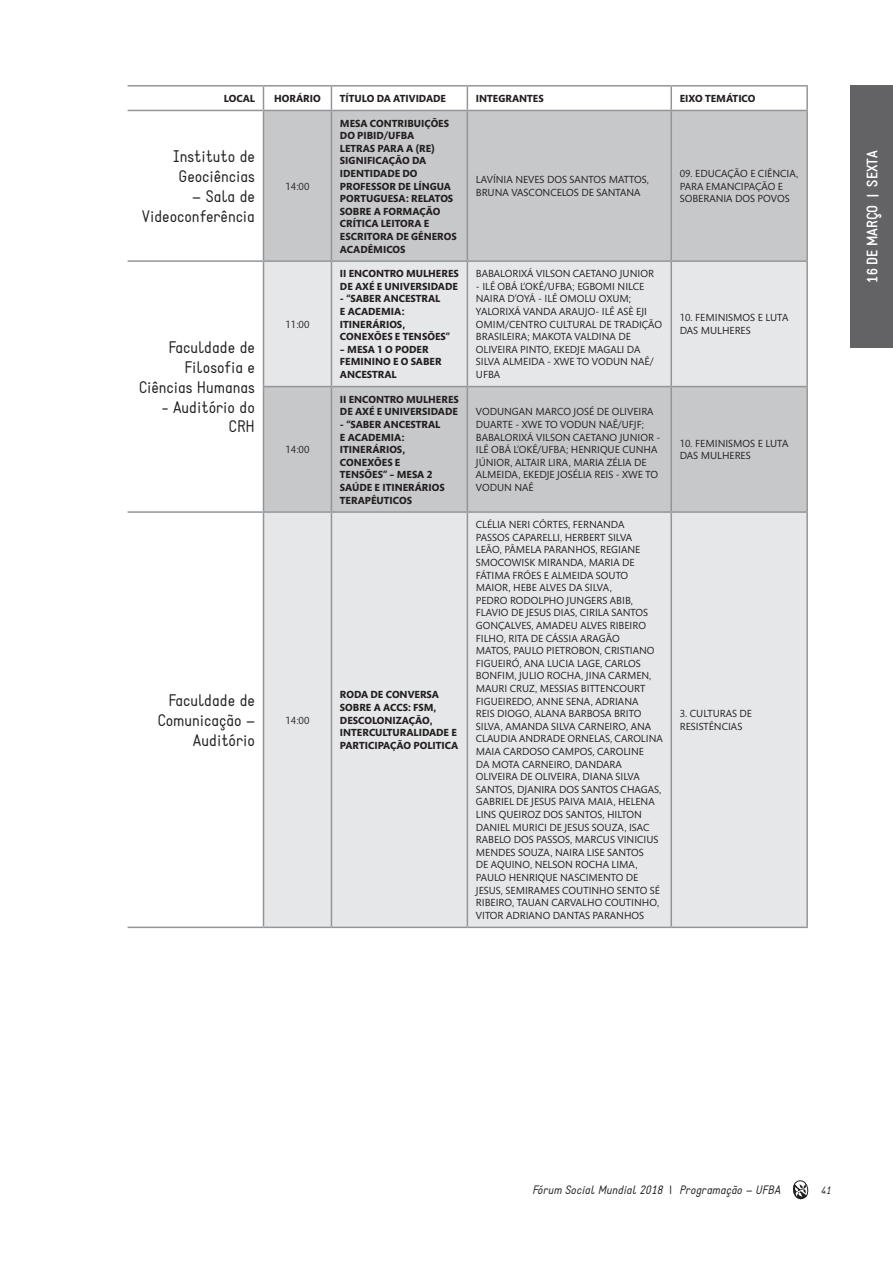
<style>
.page{position:relative;width:893px;height:1263px;background:#fff}
.page>*{position:absolute;margin:0;border:0;box-sizing:border-box;transform-origin:0 0}
.t1{font:16.5px/19.8px "Static";color:#231f20;text-align:right}
.t2{font:700 15px "Static";color:#fff}
.t3{font:italic 12px "Static";color:#231f20}
.t4{font:10.5px/12.6px "Mundo Sans Std";color:#231f20}
.t5{font:700 10.5px/12.6px "Mundo Sans Std";color:#231f20}
.t6{font:italic 10.5px "Static";color:#231f20}
.s1{font-style:normal}
</style>
<div class="page">
<div style="left:850px;top:85px;width:43px;height:263px;background:#636366"></div>
<svg style="left:793px;top:1180px;width:15px;height:19px"></svg>
<div style="left:264px;top:111px;width:542px;height:149px;background:#c7c8ca"></div>
<svg style="left:264px;top:262px;width:542px;height:664px;background:#dfe0e2"></svg>
<hr style="left:128px;top:85px;width:135px;height:2px;background:#939598">
<hr style="left:263px;top:85px;width:68px;height:2px;background:#939598">
<svg style="left:263px;top:87px;width:1px;height:23px"></svg>
<hr style="left:331px;top:85px;width:136px;height:2px;background:#939598">
<svg style="left:331px;top:87px;width:1px;height:23px"></svg>
<hr style="left:467px;top:85px;width:204px;height:2px;background:#939598">
<svg style="left:467px;top:87px;width:1px;height:23px"></svg>
<hr style="left:671px;top:85px;width:137px;height:2px;background:#939598">
<hr style="left:670px;top:87px;width:2px;height:23px;background:#939598">
<hr style="left:806px;top:87px;width:2px;height:23px;background:#939598">
<hr style="left:128px;top:110px;width:135px;height:1px;background:#939598">
<hr style="left:263px;top:110px;width:68px;height:1px;background:#939598">
<hr style="left:263px;top:111px;width:1px;height:149px;background:#939598">
<hr style="left:331px;top:110px;width:136px;height:1px;background:#939598">
<hr style="left:331px;top:111px;width:1px;height:149px;background:#939598">
<hr style="left:467px;top:110px;width:204px;height:1px;background:#939598">
<hr style="left:467px;top:111px;width:1px;height:149px;background:#939598">
<hr style="left:671px;top:110px;width:137px;height:1px;background:#939598">
<hr style="left:670px;top:111px;width:2px;height:149px;background:#939598">
<hr style="left:806px;top:111px;width:2px;height:149px;background:#939598">
<hr style="left:128px;top:260px;width:135px;height:2px;background:#939598">
<hr style="left:263px;top:260px;width:68px;height:2px;background:#939598">
<hr style="left:263px;top:262px;width:1px;height:124px;background:#939598">
<hr style="left:331px;top:260px;width:136px;height:2px;background:#939598">
<hr style="left:331px;top:262px;width:1px;height:124px;background:#939598">
<hr style="left:467px;top:260px;width:204px;height:2px;background:#939598">
<hr style="left:467px;top:262px;width:1px;height:124px;background:#939598">
<hr style="left:671px;top:260px;width:137px;height:2px;background:#939598">
<hr style="left:670px;top:262px;width:2px;height:124px;background:#939598">
<hr style="left:806px;top:262px;width:2px;height:124px;background:#939598">
<hr style="left:263px;top:386px;width:68px;height:1px;background:#939598">
<hr style="left:263px;top:387px;width:1px;height:124px;background:#939598">
<hr style="left:331px;top:386px;width:136px;height:1px;background:#939598">
<hr style="left:331px;top:387px;width:1px;height:124px;background:#939598">
<hr style="left:467px;top:386px;width:204px;height:1px;background:#939598">
<hr style="left:467px;top:387px;width:1px;height:124px;background:#939598">
<hr style="left:671px;top:386px;width:137px;height:1px;background:#939598">
<hr style="left:670px;top:387px;width:2px;height:124px;background:#939598">
<hr style="left:806px;top:387px;width:2px;height:124px;background:#939598">
<hr style="left:128px;top:511px;width:135px;height:2px;background:#939598">
<hr style="left:263px;top:511px;width:68px;height:2px;background:#939598">
<hr style="left:263px;top:513px;width:1px;height:413px;background:#939598">
<hr style="left:331px;top:511px;width:136px;height:2px;background:#939598">
<hr style="left:331px;top:513px;width:1px;height:413px;background:#939598">
<hr style="left:467px;top:511px;width:204px;height:2px;background:#939598">
<hr style="left:467px;top:513px;width:1px;height:413px;background:#939598">
<hr style="left:671px;top:511px;width:137px;height:2px;background:#939598">
<hr style="left:670px;top:513px;width:2px;height:413px;background:#939598">
<hr style="left:806px;top:513px;width:2px;height:413px;background:#939598">
<hr style="left:128px;top:926px;width:135px;height:2px;background:#939598">
<hr style="left:263px;top:926px;width:68px;height:2px;background:#939598">
<hr style="left:331px;top:926px;width:136px;height:2px;background:#939598">
<hr style="left:467px;top:926px;width:204px;height:2px;background:#939598">
<hr style="left:671px;top:926px;width:137px;height:2px;background:#939598">
<p class="t5" style="left:224px;top:92px;width:33px">LOCAL</p>
<p class="t5" style="left:274px;top:92px;width:48px">HORÁRIO</p>
<p class="t5" style="left:340px;top:92px;width:108px">TÍTULO DA ATIVIDADE</p>
<p class="t5" style="left:476px;top:92px;width:69px">INTEGRANTES</p>
<p class="t5" style="left:680px;top:92px;width:77px">EIXO TEMÁTICO</p>
<h1 class="t1" style="left:173px;top:147px;width:84px;text-align:center">Instituto de<br>Geociências</h1>
<h1 class="t1" style="left:142px;top:187px;width:115px">– Sala de<br>Videoconferência</h1>
<h1 class="t1" style="left:139px;top:338px;width:118px">Faculdade de<br>Filosofia e<br>Ciências Humanas</h1>
<h1 class="t1" style="left:162px;top:397px;width:95px">- Auditório do<br>CRH</h1>
<h1 class="t1" style="left:157px;top:691px;width:99px">Faculdade de<br>Comunicação –<br>Auditório</h1>
<p class="t4" style="left:286px;top:180px;width:25px">14:00</p>
<p class="t4" style="left:286px;top:318px;width:25px">11:00</p>
<p class="t4" style="left:286px;top:444px;width:25px">14:00</p>
<p class="t4" style="left:286px;top:714px;width:25px">14:00</p>
<p class="t5" style="left:340px;top:117px;width:118px">MESA CONTRIBUIÇÕES<br>DO PIBID/UFBA<br>LETRAS PARA A (RE)<br>SIGNIFICAÇÃO DA<br>IDENTIDADE DO<br>PROFESSOR DE LÍNGUA<br>PORTUGUESA: RELATOS<br>SOBRE A FORMAÇÃO<br>CRÍTICA LEITORA E<br>ESCRITORA DE GÊNEROS<br>ACADÊMICOS</p>
<p class="t5" style="left:340px;top:268px;width:120px">II ENCONTRO MULHERES<br>DE AXÉ E UNIVERSIDADE</p>
<p class="t5" style="left:340px;top:293px;width:112px">- “SABER ANCESTRAL<br>E ACADEMIA:<br>ITINERÁRIOS,<br>CONEXÕES E TENSÕES”</p>
<p class="t5" style="left:340px;top:343px;width:103px">– MESA 1 O PODER<br>FEMININO E O SABER<br>ANCESTRAL</p>
<p class="t5" style="left:340px;top:393px;width:120px">II ENCONTRO MULHERES<br>DE AXÉ E UNIVERSIDADE</p>
<p class="t5" style="left:340px;top:418px;width:106px">- “SABER ANCESTRAL<br>E ACADEMIA:<br>ITINERÁRIOS,<br>CONEXÕES E<br>TENSÕES” – MESA 2<br>SAÚDE E ITINERÁRIOS<br>TERAPÊUTICOS</p>
<p class="t5" style="left:340px;top:689px;width:120px">RODA DE CONVERSA<br>SOBRE A ACCS: FSM,<br>DESCOLONIZAÇÃO,<br>INTERCULTURALIDADE E<br>PARTICIPAÇÃO POLITICA</p>
<p class="t4" style="left:476px;top:174px;width:175px">LAVÍNIA NEVES DOS SANTOS MATTOS,<br>BRUNA VASCONCELOS DE SANTANA</p>
<p class="t4" style="left:680px;top:167px;width:120px">09. EDUCAÇÃO E CIÊNCIA,<br>PARA EMANCIPAÇÃO E<br>SOBERANIA DOS POVOS</p>
<p class="t4" style="left:476px;top:268px;width:180px">BABALORIXÁ VILSON CAETANO JUNIOR</p>
<p class="t4" style="left:476px;top:280px;width:188px">- ILÊ OBÁ L’OKÊ/UFBA; EGBOMI NILCE<br>NAIRA D’OYÁ - ILÊ OMOLU OXUM;<br>YALORIXÁ VANDA ARAUJO- ILÊ ASÈ EJI<br>OMIM/CENTRO CULTURAL DE TRADIÇÃO<br>BRASILEIRA; MAKOTA VALDINA DE<br>OLIVEIRA PINTO, EKEDJE MAGALI DA<br>SILVA ALMEIDA - XWE TO VODUN NAÊ/<br>UFBA</p>
<p class="t4" style="left:476px;top:406px;width:186px">VODUNGAN MARCO JOSÉ DE OLIVEIRA<br>DUARTE - XWE TO VODUN NAÊ/UFJF;<br>BABALORIXÁ VILSON CAETANO JUNIOR -<br>ILÊ OBÁ L’OKÊ/UFBA; HENRIQUE CUNHA<br>JÚNIOR, ALTAIR LIRA, MARIA ZÉLIA DE<br>ALMEIDA, EKEDJE JOSÉLIA REIS - XWE TO<br>VODUN NAÊ</p>
<p class="t4" style="left:476px;top:519px;width:188px">CLÉLIA NERI CÔRTES, FERNANDA<br>PASSOS CAPARELLI, HERBERT SILVA<br>LEÃO, PÂMELA PARANHOS, REGIANE<br>SMOCOWISK MIRANDA, MARIA DE<br>FÁTIMA FRÓES E ALMEIDA SOUTO<br>MAIOR, HEBE ALVES DA SILVA,<br>PEDRO RODOLPHO JUNGERS ABIB,<br>FLAVIO DE JESUS DIAS, CIRILA SANTOS<br>GONÇALVES, AMADEU ALVES RIBEIRO<br>FILHO, RITA DE CÁSSIA ARAGÃO<br>MATOS, PAULO PIETROBON, CRISTIANO<br>FIGUEIRÓ, ANA LUCIA LAGE, CARLOS<br>BONFIM, JULIO ROCHA, JINA CARMEN,<br>MAURI CRUZ, MESSIAS BITTENCOURT<br>FIGUEIREDO, ANNE SENA, ADRIANA<br>REIS DIOGO, ALANA BARBOSA BRITO<br>SILVA, AMANDA SILVA CARNEIRO, ANA<br>CLAUDIA ANDRADE ORNELAS, CAROLINA<br>MAIA CARDOSO CAMPOS, CAROLINE<br>DA MOTA CARNEIRO, DANDARA<br>OLIVEIRA DE OLIVEIRA, DIANA SILVA<br>SANTOS, DJANIRA DOS SANTOS CHAGAS,<br>GABRIEL DE JESUS PAIVA MAIA, HELENA<br>LINS QUEIROZ DOS SANTOS, HILTON<br>DANIEL MURICI DE JESUS SOUZA, ISAC<br>RABELO DOS PASSOS, MARCUS VINICIUS<br>MENDES SOUZA, NAIRA LISE SANTOS<br>DE AQUINO, NELSON ROCHA LIMA,<br>PAULO HENRIQUE NASCIMENTO DE<br>JESUS, SEMIRAMES COUTINHO SENTO SÉ<br>RIBEIRO, TAUAN CARVALHO COUTINHO,<br>VITOR ADRIANO DANTAS PARANHOS</p>
<p class="t4" style="left:680px;top:312px;width:110px">10. FEMINISMOS E LUTA<br>DAS MULHERES</p>
<p class="t4" style="left:680px;top:437px;width:110px">10. FEMINISMOS E LUTA<br>DAS MULHERES</p>
<p class="t4" style="left:680px;top:708px;width:74px">3. CULTURAS DE<br>RESISTÊNCIAS</p>
<h2 class="t2" style="left:863px;top:282px;width:134px;rotate:-90deg">16 DE MARÇO | SEXTA</h2>
<p class="t3" style="left:532px;top:1183px;width:250px">Fórum Social Mundial 2018 <span class="s1">|</span> Programação – UFBA</p>
<p class="t6" style="left:821px;top:1184px;width:11px">41</p>
</div>
